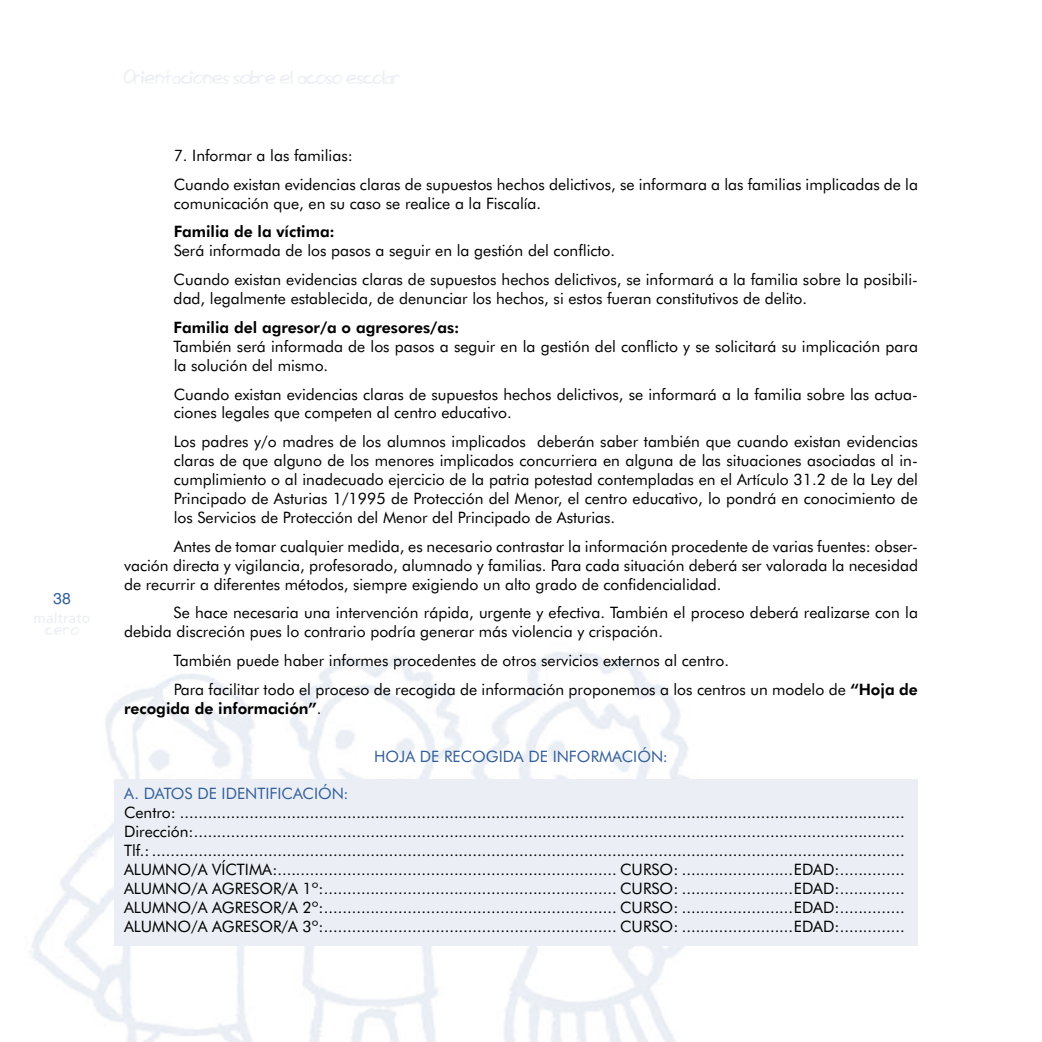
<style>
.page{position:relative;width:1042px;height:1042px;background:#fff}
.page>*{position:absolute;margin:0;border:0;box-sizing:border-box;transform-origin:0 0}
.t1{font:15.75px/18.9px "Futura BT";color:#000}
.t2{font:800 15.75px "Futura BT";color:#000}
.t3{font:15.75px "Futura BT";color:#335f9b}
.t4{font:15.75px "Helvetica";color:#335f9b}
.s1{font-weight:800}
.s2{font-weight:400}
</style>
<div class="page">
<div style="left:114px;top:779px;width:804px;height:167px;background:#ebeff5"></div>
<p class="t4" style="left:53px;top:589px;width:19px">38</p>
<p class="t1" style="left:174px;top:141px;width:746px;line-height:28.9px">7. Informar a las familias:<br>Cuando existan evidencias claras de supuestos hechos delictivos, se informara a las familias implicadas de la</p>
<p class="t1" style="left:174px;top:193px;width:369px">comunicación que, en su caso se realice a la Fiscalía.</p>
<p class="t2" style="left:174px;top:222px;width:163px">Familia de la víctima:</p>
<p class="t1" style="left:174px;top:236px;width:746px;line-height:28.9px">Será informada de los pasos a seguir en la gestión del conflicto.<br>Cuando existan evidencias claras de supuestos hechos delictivos, se informará a la familia sobre la posibili-</p>
<p class="t1" style="left:174px;top:289px;width:635px">dad, legalmente establecida, de denunciar los hechos, si estos fueran constitutivos de delito.</p>
<p class="t2" style="left:174px;top:318px;width:287px">Familia del agresor/a o agresores/as:</p>
<p class="t1" style="left:174px;top:337px;width:746px">También será informada de los pasos a seguir en la gestión del conflicto y se solicitará su implicación para la solución del mismo.</p>
<p class="t1" style="left:174px;top:384px;width:746px">Cuando existan evidencias claras de supuestos hechos delictivos, se informará a la familia sobre las actua&shy;ciones legales que competen al centro educativo.</p>
<p class="t1" style="left:174px;top:432px;width:746px;text-align:justify">Los padres y/o madres de los alumnos implicados deberán saber también que cuando existan evidencias claras de que alguno de los menores implicados concurriera en alguna de las situaciones asociadas al in&shy;cumplimiento o al inadecuado ejercicio de la patria potestad contempladas en el Artículo 31.2 de la Ley del Principado de Asturias 1/1995 de Protección del Menor, el centro educativo, lo pondrá en conocimiento de los Servicios de Protección del Menor del Principado de Asturias.</p>
<p class="t1" style="left:124px;top:536px;width:795px;text-align:justify;text-indent:50px">Antes de tomar cualquier medida, es necesario contrastar la información procedente de varias fuentes: obser&shy;vación directa y vigilancia, profesorado, alumnado y familias. Para cada situación deberá ser valorada la necesidad de recurrir a diferentes métodos, siempre exigiendo un alto grado de confidencialidad.</p>
<p class="t1" style="left:124px;top:603px;width:795px;text-indent:50px">Se hace necesaria una intervención rápida, urgente y efectiva. También el proceso deberá realizarse con la debida discreción pues lo contrario podría generar más violencia y crispación.</p>
<p class="t1" style="left:174px;top:646px;width:746px;line-height:28.9px">También puede haber informes procedentes de otros servicios externos al centro.<br>Para facilitar todo el proceso de recogida de información proponemos a los centros un modelo de <span class="s1">“Hoja de</span></p>
<p class="t2" style="left:124px;top:698px;width:199px">recogida de información”<span class="s2">.</span></p>
<p class="t3" style="left:374px;top:746px;width:295px">HOJA DE RECOGIDA DE INFORMACIÓN:</p>
<p class="t3" style="left:124px;top:784px;width:226px">A. DATOS DE IDENTIFICACIÓN:</p>
<p class="t1" style="left:124px;top:803px;width:782px;text-align:justify">Centro: ............................................................................................................................................................<br>Dirección: .........................................................................................................................................................<br>Tlf.: ..................................................................................................................................................................<br>ALUMNO/A VÍCTIMA: ......................................................................... CURSO: ........................EDAD: ..............<br>ALUMNO/A AGRESOR/A 1º: ............................................................... CURSO: ........................EDAD: ..............<br>ALUMNO/A AGRESOR/A 2º: ............................................................... CURSO: ........................EDAD: ..............<br>ALUMNO/A AGRESOR/A 3º: ............................................................... CURSO: ........................EDAD: ..............</p>
</div>
